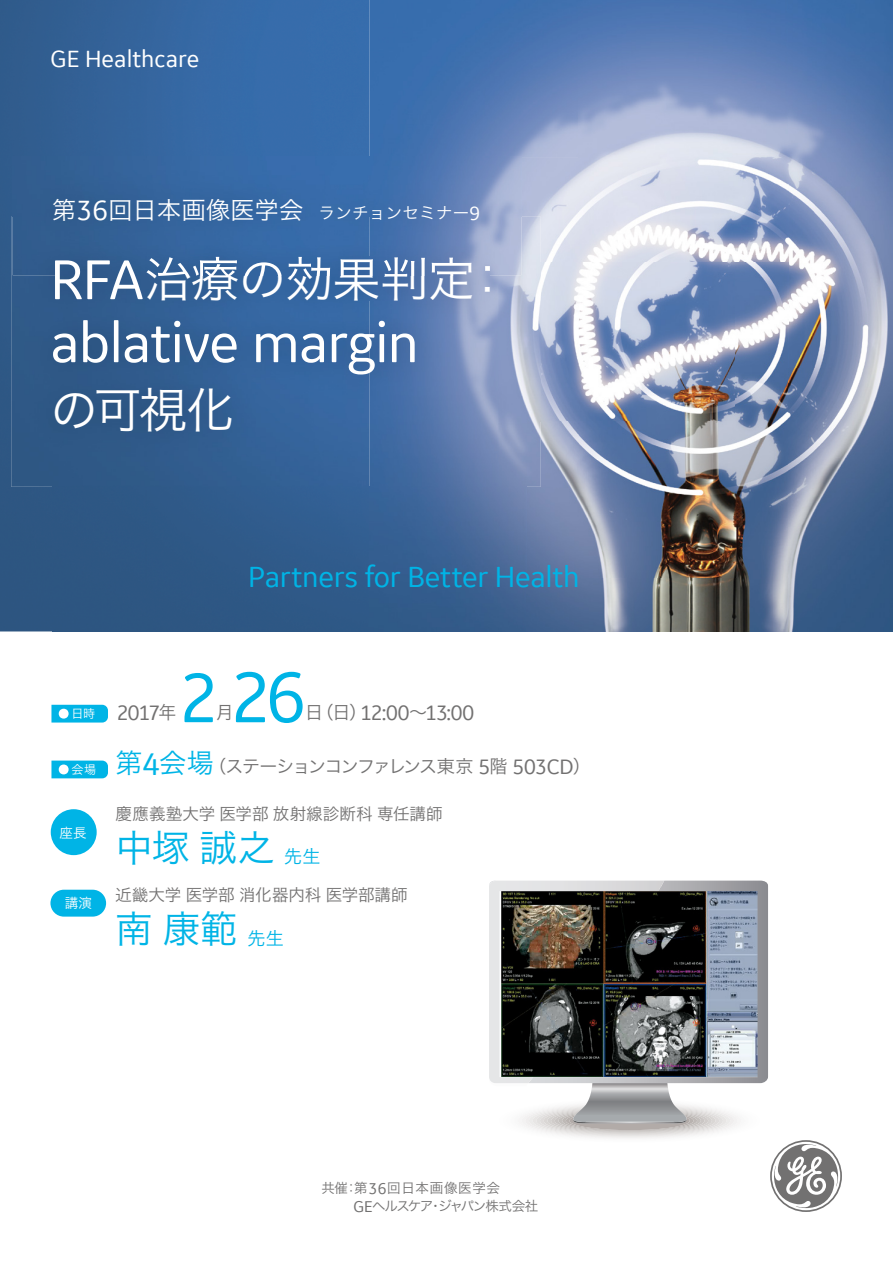
<style>
.page{position:relative;width:893px;height:1263px;background:#fff}
.page>*{position:absolute;margin:0;border:0;box-sizing:border-box;transform-origin:0 0}
.t1{font:76.8px "GE Inspira Sans";color:#00b4e6}
.t2{font:60px "GE Inspira Sans";letter-spacing:-.015em;color:#fff}
.t3{font:48px "Hira Kaku Pro N W3";letter-spacing:-.02em;color:#fff}
.t4{font:37.5px "Hira Kaku Pro N W3";color:#00b4e6}
.t5{font:31.5px "GE Inspira Sans";letter-spacing:-.01em;color:#00b4e6}
.t6{font:25.35px "GE Inspira Sans";color:#fff}
.t7{font:24px "Hira Kaku Pro N W3";letter-spacing:.015em;color:#fff}
.t8{font:22.5px "GE Inspira Sans";letter-spacing:-.035em;color:#727171}
.t9{font:18px "Hira Kaku Pro N W3";letter-spacing:-.095em;color:#727171}
.t10{font:16.5px "Hira Kaku Pro N W3";letter-spacing:.005em;color:#727171}
.t11{font:13.5px/18px "Hira Kaku Pro N W3";letter-spacing:-.025em;color:#727171}
.t12{font:13.5px "Hira Kaku Pro N W3";color:#fff}
.t13{font:12px "Hira Kaku Pro N W3";color:#fff}
.s1{font-family:"GE Inspira Sans";font-size:30px}
.s2{font-size:16.5px}
.s3{font-family:"GE Inspira Sans";font-size:20.7px}
.s4{font-family:"GE Inspira Sans";font-size:60px}
.s5{font-family:"Hira Kaku Pro N W3";font-size:18px}
.s6{font-size:75px}
.s7{font-size:27px;color:#00b4e6}
.s8{font-family:"GE Inspira Sans";font-size:33.75px;color:#00b4e6}
.s9{font-family:"GE Inspira Sans";font-size:22.5px}
.s10{font-size:18px}
.s11{font-family:"GE Inspira Sans";font-size:16.8px}
</style>
<div class="page">
<img style="left:0;top:0;width:788px;height:157px">
<img style="left:0;top:157px;width:52px;height:474px">
<img style="left:52px;top:487px;width:474px;height:144px">
<div style="left:50px;top:890px;width:56px;height:27px;background:#00b4e6;border-radius:13px"></div>
<svg style="left:51px;top:760px;width:57px;height:18px"></svg>
<div style="left:51px;top:809px;width:46px;height:46px;background:#00b4e6;border-radius:50%"></div>
<img style="left:370px;top:631px;width:523px;height:1px">
<img style="left:788px;top:0;width:105px;height:631px">
<img style="left:521px;top:157px;width:268px;height:106px">
<img style="left:541px;top:263px;width:195px;height:158px">
<img style="left:736px;top:263px;width:53px;height:368px">
<img style="left:526px;top:421px;width:210px;height:210px">
<svg style="left:51px;top:705px;width:57px;height:17px"></svg>
<img style="left:11px;top:217px;width:359px;height:270px">
<img style="left:498px;top:217px;width:43px;height:270px">
<img style="left:370px;top:275px;width:128px;height:212px">
<img style="left:55px;top:275px;width:435px;height:26px">
<img style="left:13px;top:157px;width:508px;height:118px">
<img style="left:370px;top:257px;width:120px;height:18px">
<svg style="left:489px;top:881px;width:353px;height:331px"></svg>
<h3 class="t6" style="left:50px;top:44px;width:151px">GE Healthcare</h3>
<h3 class="t7" style="left:52px;top:188px;width:430px">第<span class="s1">36</span>回日本画像医学会 <span class="s2">ランチョンセミナー</span><span class="s3">9</span></h3>
<h3 class="t3" style="left:50px;top:236px;width:463px"><span class="s4">RFA</span>治療の効果判定：</h3>
<h2 class="t2" style="left:50px;top:306px;width:370px">ablative margin</h2>
<h3 class="t3" style="left:50px;top:367px;width:185px">の可視化</h3>
<h3 class="t5" style="left:248px;top:558px;width:333px">Partners for Better Health</h3>
<p class="t13" style="left:72px;top:703px;width:25px">日時</p>
<p class="t13" style="left:72px;top:759px;width:26px">会場</p>
<p class="t12" style="left:59px;top:820px;width:29px">座長</p>
<p class="t12" style="left:65px;top:891px;width:29px">講演</p>
<h3 class="t8" style="left:117px;top:699px;width:61px">2017<span class="s5">年</span></h3>
<h1 class="t1" style="left:179px;top:651px;width:129px"><span class="s6">2</span>26</h1>
<p class="t9" style="left:216px;top:696px;width:19px">月</p>
<h3 class="t8" style="left:305px;top:699px;width:171px"><span class="s5">日（日）</span>12:00<span class="s5">～</span>13:00</h3>
<p class="t9" style="left:115px;top:751px;width:477px"><span class="s7">第</span><span class="s8">4</span><span class="s7">会場</span>（ステーションコンファレンス東京 <span class="s9">5</span>階 <span class="s9">503CD</span>）</p>
<p class="t10" style="left:116px;top:799px;width:328px">慶應義塾大学医学部放射線診断科専任講師</p>
<h3 class="t4" style="left:116px;top:814px;width:206px">中塚誠之<span class="s10">先生</span></h3>
<p class="t10" style="left:115px;top:880px;width:294px">近畿大学医学部消化器内科医学部講師</p>
<h3 class="t4" style="left:115px;top:896px;width:170px">南康範<span class="s10">先生</span></h3>
<p class="t11" style="left:353px;top:1178px;width:186px;text-indent:-32px">共催：第<span class="s11">36</span>回日本画像医学会<br><span class="s11">GE</span>ヘルスケア・ジャパン株式会社</p>
</div>
